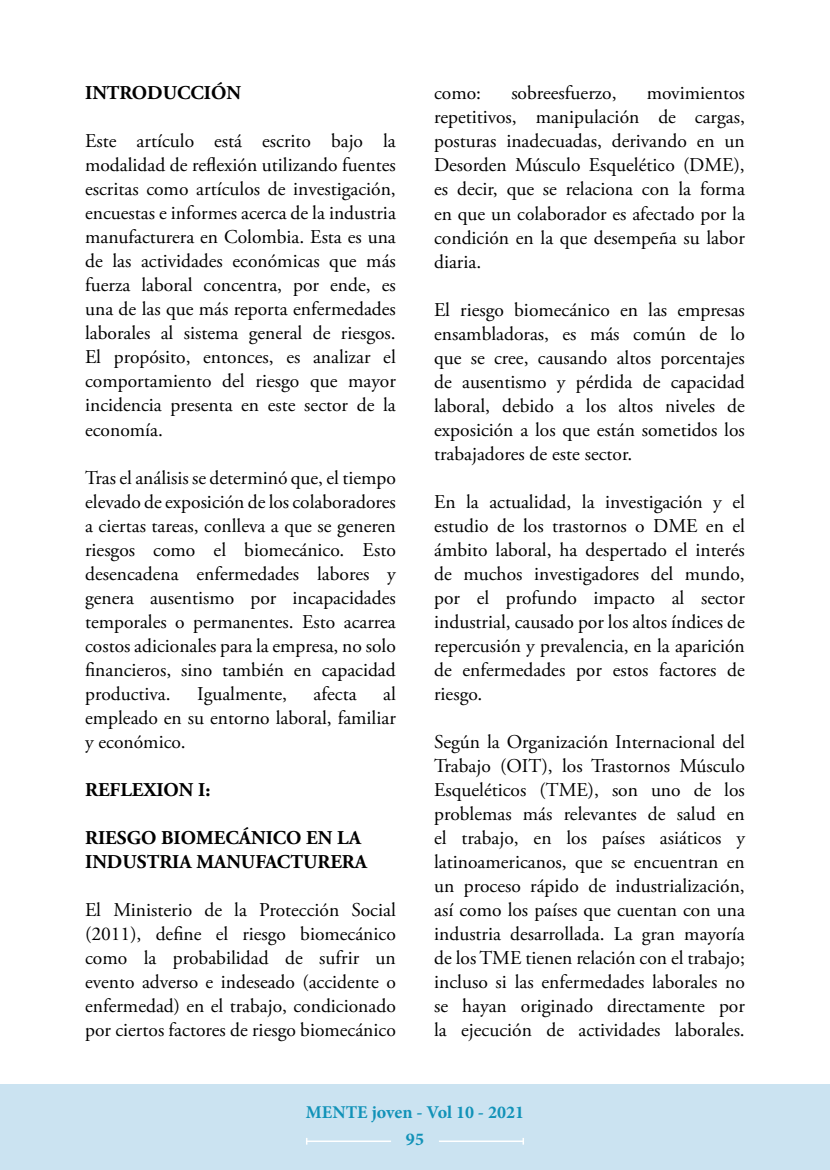
<style>
.page{position:relative;width:830px;height:1170px;background:#fff}
.page>*{position:absolute;margin:0;border:0;box-sizing:border-box;transform-origin:0 0}
.t1{font:19.5px/24px "Adobe Garamond Pro";color:#000;text-align:justify}
.t2{font:700 19.5px/24px "Adobe Garamond Pro";color:#000}
.t3{font:700 18px/26.5px "Minion Pro";color:#1192b8;text-align:center}
</style>
<div class="page">
<div style="left:0;top:1084px;width:829px;height:85px;background:#cbe3f1"></div>
<hr style="left:306px;top:1140px;width:85px;height:1px;background:#fff">
<hr style="left:438px;top:1140px;width:85px;height:1px;background:#fff">
<p class="t2" style="left:85px;top:81px;width:157px">INTRODUCCIÓN</p>
<p class="t1" style="left:85px;top:130px;width:312px">Este artículo está escrito bajo la modalidad de reflexión utilizando fuentes escritas como artículos de investigación, encuestas e informes acerca de la industria manufacturera en Colombia. Esta es una de las actividades económicas que más fuerza laboral concentra, por ende, es una de las que más reporta enfermedades laborales al sistema general de riesgos.<br>El propósito, entonces, es analizar el comportamiento del riesgo que mayor incidencia presenta en este sector de la economía.</p>
<p class="t1" style="left:85px;top:466px;width:312px">Tras el análisis se determinó que, el tiempo elevado de exposición de los colaboradores a ciertas tareas, conlleva a que se generen riesgos como el biomecánico. Esto desencadena enfermedades labores y genera ausentismo por incapacidades temporales o permanentes. Esto acarrea costos adicionales para la empresa, no solo financieros, sino también en capacidad productiva.</p>
<p class="t1" style="left:85px;top:682px;width:312px;text-indent:298px">al empleado en su entorno laboral, familiar y económico.</p>
<p class="t2" style="left:85px;top:777px;width:127px">REFLEXION I:</p>
<p class="t2" style="left:85px;top:825px;width:283px">RIESGO BIOMECÁNICO EN LA<br>INDUSTRIA MANUFACTURERA</p>
<p class="t1" style="left:85px;top:898px;width:312px">El Ministerio de la Protección Social (2011), define el riesgo biomecánico como la probabilidad de sufrir un evento adverso e indeseado (accidente o enfermedad) en el trabajo, condicionado por ciertos factores de riesgo biomecánico</p>
<p class="t1" style="left:197px;top:682px;width:91px">Igualmente,</p>
<p class="t1" style="left:313px;top:682px;width:44px">afecta</p>
<p class="t1" style="left:434px;top:82px;width:48px">como:</p>
<p class="t1" style="left:511px;top:82px;width:107px">sobreesfuerzo,</p>
<p class="t1" style="left:434px;top:82px;width:312px;text-indent:212px">movimientos repetitivos, manipulación de cargas, posturas inadecuadas, derivando en un Desorden Músculo Esquelético (DME), es decir, que se relaciona con la forma en que un colaborador es afectado por la condición en la que desempeña su labor diaria.</p>
<p class="t1" style="left:434px;top:298px;width:312px">El riesgo biomecánico en las empresas ensambladoras, es más común de lo que se cree, causando altos porcentajes de ausentismo y pérdida de capacidad laboral, debido a los altos niveles de exposición a los que están sometidos los trabajadores de este sector.</p>
<p class="t1" style="left:434px;top:490px;width:312px">En la actualidad, la investigación y el estudio de los trastornos o DME en el ámbito laboral, ha despertado el interés de muchos investigadores del mundo, por el profundo impacto al sector industrial, causado por los altos índices de repercusión y prevalencia, en la aparición de enfermedades por estos factores de riesgo.</p>
<p class="t1" style="left:434px;top:730px;width:312px">Según la Organización Internacional del Trabajo (OIT), los Trastornos Músculo Esqueléticos (TME), son uno de los problemas más relevantes de salud en el trabajo, en los países asiáticos y latinoamericanos, que se encuentran en un proceso rápido de industrialización, así como los países que cuentan con una industria desarrollada. La gran mayoría de los TME tienen relación con el trabajo; incluso si las enfermedades laborales no se hayan originado directamente por la ejecución de actividades laborales.</p>
<p class="t3" style="left:306px;top:1098px;width:219px">MENTE joven - Vol 10 - 2021<br>95</p>
</div>
